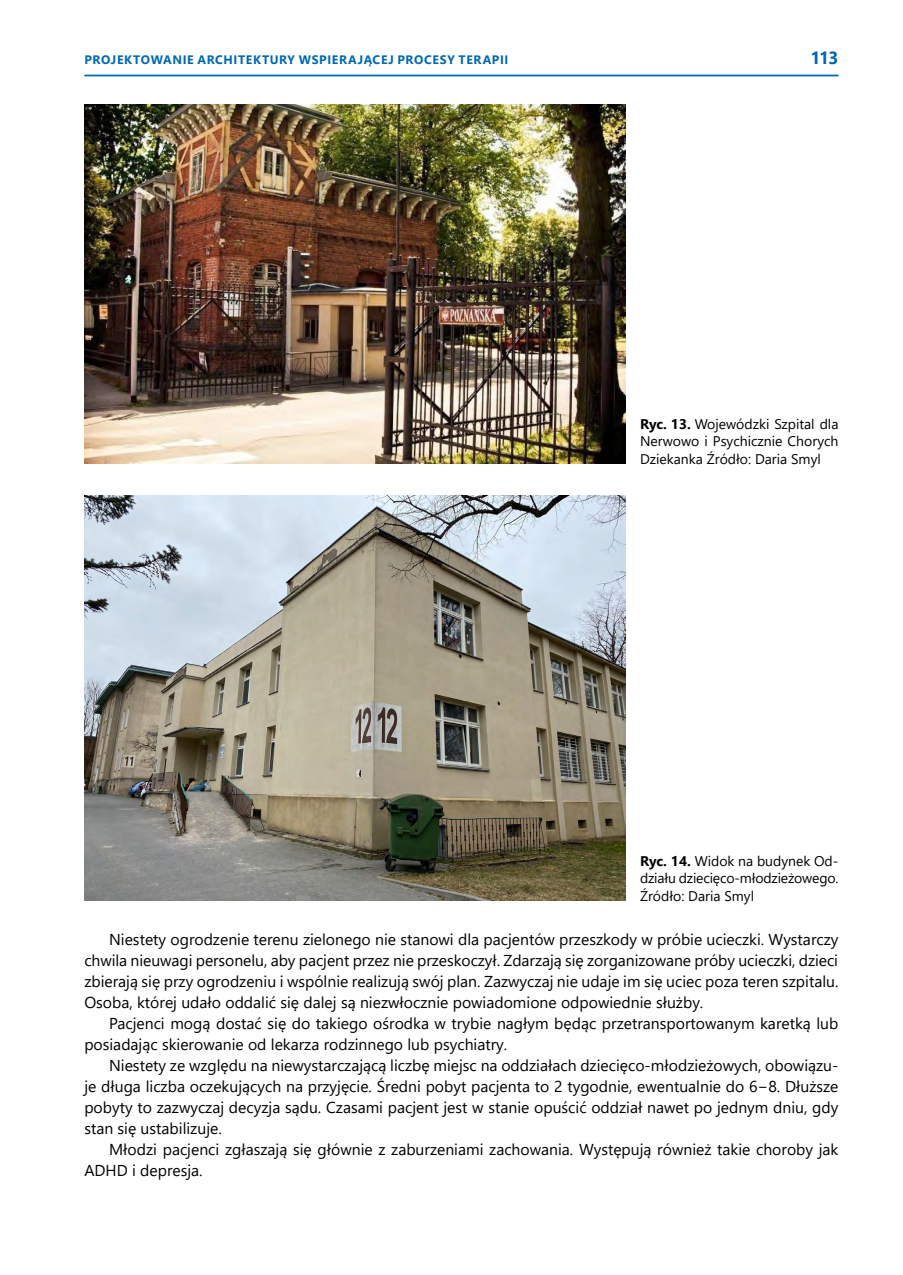
<style>
.page{position:relative;width:903px;height:1275px;background:#fff}
.page>*{position:absolute;margin:0;border:0;box-sizing:border-box;transform-origin:0 0}
.t1{font:700 17.5px "Segoe UI";color:#0068b4}
.t2{font:15.75px/21px "Segoe UI";color:#000;text-align:justify}
.t3{font:14px/17.5px "Segoe UI";color:#000;text-align:justify}
.t4{font:700 12.25px "Segoe UI";letter-spacing:.05em;color:#0068b4}
.s1{font-weight:700}
</style>
<div class="page">
<hr style="left:84px;top:75px;width:754px;height:1px;background:#0068b4">
<img style="left:84px;top:104px;width:541px;height:359px">
<img style="left:84px;top:495px;width:541px;height:406px">
<p class="t4" style="left:85px;top:49px;width:425px">PROJEKTOWAN IE ARCHITEKTURY WSPIERAJĄCEJ PROCESY TERAPII</p>
<p class="t1" style="left:810px;top:42px;width:29px">113</p>
<p class="t3" style="left:640px;top:414px;width:200px"><span class="s1">RYC. 13.</span> Wojewódzki Szpital dla Nerwowo i Psychicznie Chorych Dziekanka Źródło: Daria Smyl</p>
<p class="t3" style="left:640px;top:851px;width:200px"><span class="s1">RYC. 14.</span> Widok na budynek Od&shy;działu dziecięco-młodzieżowego.<br>Źródło: Daria Smyl</p>
<p class="t2" style="left:84px;top:928px;width:756px;text-indent:25px">Niestety ogrodzenie terenu zielonego nie stanowi dla pacjentów przeszkody w próbie ucieczki. Wystarczy chwila nieuwagi personelu, aby pacjent przez nie przeskoczył. Zdarzają się zorganizowane próby ucieczki, dzieci zbierają się przy ogrodzeniu i wspólnie realizują swój plan. Zazwyczaj nie udaje im się uciec poza teren szpitalu.<br>Osoba, której udało oddalić się dalej są niezwłocznie powiadomione odpowiednie służby.</p>
<p class="t2" style="left:84px;top:1012px;width:756px;text-indent:25px">Pacjenci mogą dostać się do takiego ośrodka w trybie nagłym będąc przetransportowanym karetką lub posiadając skierowanie od lekarza rodzinnego lub psychiatry.</p>
<p class="t2" style="left:84px;top:1054px;width:756px;text-indent:25px">Niestety ze względu na niewystarczającą liczbę miejsc na oddziałach dziecięco-młodzieżowych, obowiązu&shy;je długa liczba oczekujących na przyjęcie. Średni pobyt pacjenta to 2 tygodnie, ewentualnie do 6−8. Dłuższe pobyty to zazwyczaj decyzja sądu. Czasami pacjent jest w stanie opuścić oddział nawet po jednym dniu, gdy stan się ustabilizuje.</p>
<p class="t2" style="left:84px;top:1138px;width:756px;text-indent:25px">Młodzi pacjenci zgłaszają się głównie z zaburzeniami zachowania. Występują również takie choroby jak<br>ADHD i depresja.</p>
</div>
